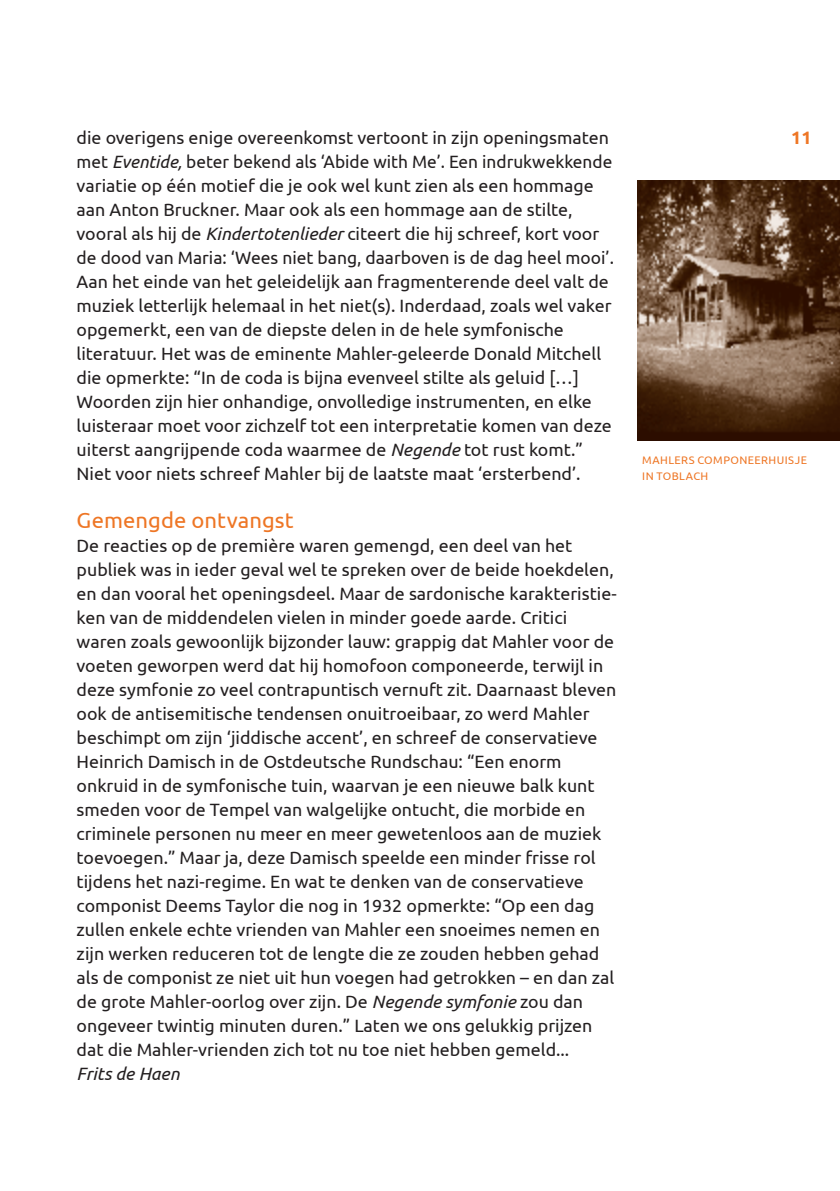
<style>
.page{position:relative;width:840px;height:1191px;background:#fff}
.page>*{position:absolute;margin:0;border:0;box-sizing:border-box;transform-origin:0 0}
.t1{font:22px "Ubuntu";letter-spacing:.005em;color:#ee7625}
.t2{font:700 18px "Ubuntu";color:#ee7625}
.t3{font:17.8px/24px "Ubuntu";color:#231f20}
.t4{font:italic 17.8px "Ubuntu";color:#231f20}
.t5{font:11px/16px "Ubuntu";letter-spacing:.04em;color:#ee7625}
.s1{font-style:italic}
</style>
<div class="page">
<img style="left:637px;top:180px;width:202px;height:261px">
<p class="t3" style="left:77px;top:125px;width:533px">die overigens enige overeenkomst vertoont in zijn openingsmaten</p>
<p class="t2" style="left:790px;top:127px;width:22px">11</p>
<p class="t3" style="left:77px;top:149px;width:538px">met <span class="s1">Eventide,</span> beter bekend als ‘Abide with Me’. Een indrukwekkende variatie op één motief die je ook wel kunt zien als een hommage aan Anton Bruckner. Maar ook als een hommage aan de stilte, vooral als hij de <span class="s1">Kindertotenlieder</span> citeert die hij schreef, kort voor de dood van Maria: ‘Wees niet bang, daarboven is de dag heel mooi’.<br>Aan het einde van het geleidelijk aan fragmenterende deel valt de muziek letterlijk helemaal in het niet(s). Inderdaad, zoals wel vaker opgemerkt, een van de diepste delen in de hele symfonische literatuur. Het was de eminente Mahler-geleerde Donald Mitchell die opmerkte: “In de coda is bijna evenveel stilte als geluid […] Woorden zijn hier onhandige, onvolledige instrumenten, en elke luisteraar moet voor zichzelf tot een interpretatie komen van deze uiterst aangrijpende coda waarmee de <span class="s1">Negende</span> tot rust komt.” Niet voor niets schreef Mahler bij de laatste maat ‘ersterbend’.</p>
<p class="t1" style="left:77px;top:507px;width:218px">Gemengde ontvangst</p>
<p class="t3" style="left:77px;top:533px;width:541px">De reacties op de première waren gemengd, een deel van het publiek was in ieder geval wel te spreken over de beide hoekdelen, en dan vooral het openingsdeel. Maar de sardonische karakteristie&shy;ken van de middendelen vielen in minder goede aarde. Critici waren zoals gewoonlijk bijzonder lauw: grappig dat Mahler voor de voeten geworpen werd dat hij homofoon componeerde, terwijl in deze symfonie zo veel contrapuntisch vernuft zit. Daarnaast bleven ook de antisemitische tendensen onuitroeibaar, zo werd Mahler beschimpt om zijn ‘jiddische accent’, en schreef de conservatieve Heinrich Damisch in de Ostdeutsche Rundschau: “Een enorm onkruid in de symfonische tuin, waarvan je een nieuwe balk kunt smeden voor de Tempel van walgelijke ontucht, die morbide en criminele personen nu meer en meer gewetenloos aan de muziek toevoegen.” Maar ja, deze Damisch speelde een minder frisse rol tijdens het nazi-regime. En wat te denken van de conservatieve componist Deems Taylor die nog in 1932 opmerkte: “Op een dag zullen enkele echte vrienden van Mahler een snoeimes nemen en zijn werken reduceren tot de lengte die ze zouden hebben gehad als de componist ze niet uit hun voegen had getrokken – en dan zal de grote Mahler-oorlog over zijn. De <span class="s1">Negende symfonie</span> zou dan ongeveer twintig minuten duren.” Laten we ons gelukkig prijzen dat die Mahler-vrienden zich tot nu toe niet hebben gemeld...</p>
<p class="t4" style="left:77px;top:1063px;width:104px">Frits de Haen</p>
<p class="t5" style="left:642px;top:452px;width:166px">MAHLERS COMPONEERHUISJE<br>IN TOBLACH</p>
</div>
